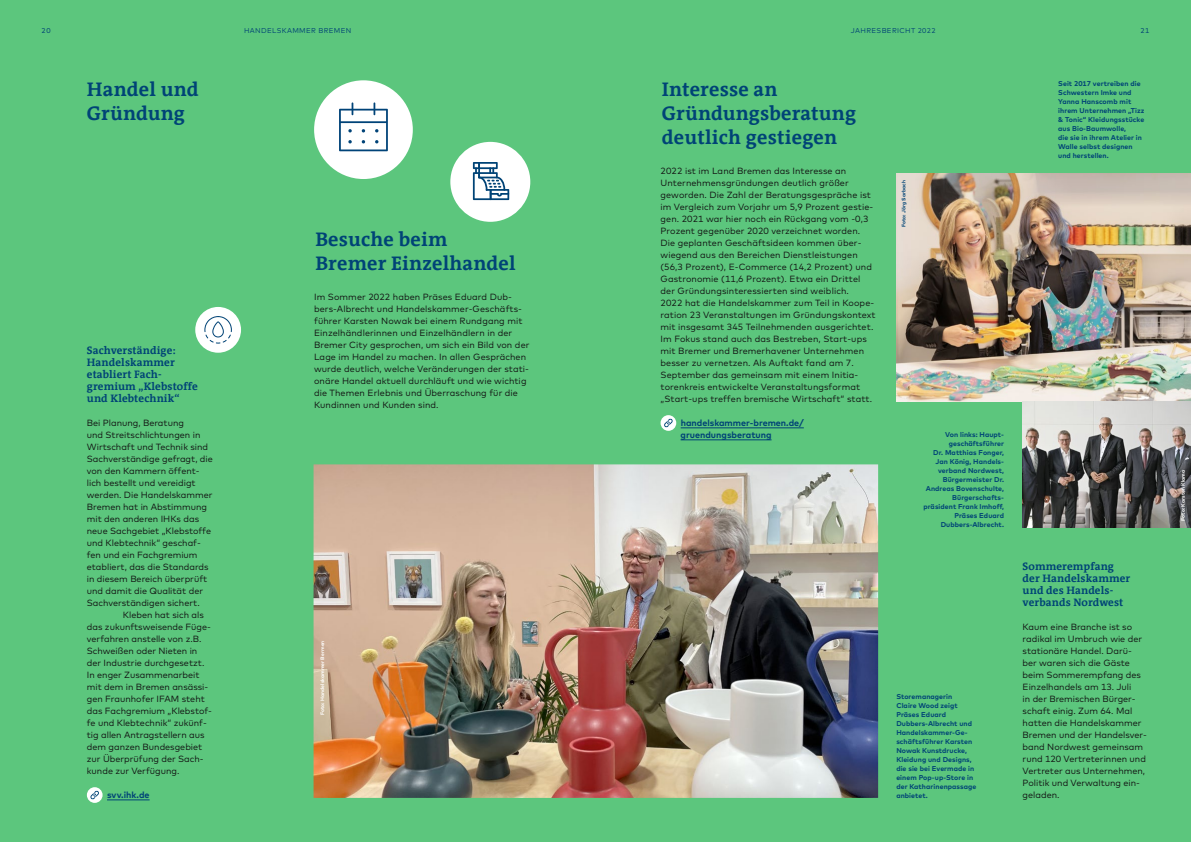
<style>
.page{position:relative;width:1191px;height:842px;background:#5cc67d}
.page>*{position:absolute;margin:0;border:0;box-sizing:border-box;transform-origin:0 0}
.t1{font:700 20px/24px "The Antiqua B7";letter-spacing:.01em;color:#004376}
.t2{font:700 11px/12px "The Antiqua B7";letter-spacing:.01em;color:#004376}
.t3{font:9px/12px "Mark";color:#121212}
.t4{font:700 9px/12px "Mark";color:#004376}
.t5{font:700 7px/9px "Mark";letter-spacing:.01em;color:#004376}
.t6{font:7px "Mark";letter-spacing:.05em;color:#004376}
.t7{font:7px "Mark";color:#004376}
.t8{font:700 5px "Mark";letter-spacing:.01em;color:#fff}
.t9{font:700 5px "Mark";letter-spacing:.01em;color:#004376}
</style>
<div class="page">
<img style="left:896px;top:174px;width:295px;height:228px">
<div style="left:314px;top:80px;width:99px;height:99px;background:#fff;border-radius:50%"></div>
<svg style="left:339px;top:102px;width:49px;height:49px"></svg>
<img style="left:1022px;top:402px;width:169px;height:125px">
<img style="left:313px;top:464px;width:565px;height:334px">
<div style="left:450px;top:142px;width:80px;height:80px;background:#fff;border-radius:50%"></div>
<svg style="left:473px;top:162px;width:36px;height:38px"></svg>
<hr style="left:107px;top:799px;width:43px;height:1px;background:#004376">
<svg style="left:87px;top:787px;width:16px;height:16px"></svg>
<svg style="left:90px;top:790px;width:9px;height:9px"></svg>
<div style="left:195px;top:307px;width:46px;height:46px;background:#fff;border-radius:50%"></div>
<svg style="left:204px;top:316px;width:28px;height:28px"></svg>
<hr style="left:680px;top:427px;width:124px;height:1px;background:#004376">
<hr style="left:680px;top:439px;width:91px;height:1px;background:#004376">
<svg style="left:660px;top:415px;width:16px;height:16px"></svg>
<svg style="left:664px;top:418px;width:9px;height:9px"></svg>
<p class="t7" style="left:42px;top:26px;width:11px">20</p>
<p class="t6" style="left:244px;top:26px;width:109px">HANDELSKAMMER BREMEN</p>
<p class="t6" style="left:851px;top:26px;width:86px">JAHRESBERICHT 2022</p>
<p class="t7" style="left:1140px;top:26px;width:11px">21</p>
<h1 class="t1" style="left:87px;top:78px;width:113px">Handel und<br>Gründung</h1>
<p class="t2" style="left:87px;top:344px;width:112px">Sachverständige:<br>Handelskammer etabliert Fach&shy;gremium „Klebstoffe und Klebtechnik“</p>
<p class="t3" style="left:87px;top:417px;width:99px">Bei Planung, Beratung</p>
<p class="t3" style="left:87px;top:429px;width:115px">und Streitschlichtungen in</p>
<p class="t3" style="left:87px;top:441px;width:123px">Wirtschaft und Technik sind</p>
<p class="t3" style="left:87px;top:452px;width:127px">Sachverständige gefragt, die</p>
<p class="t3" style="left:87px;top:464px;width:114px">von den Kammern öffent-</p>
<p class="t3" style="left:87px;top:476px;width:110px">lich bestellt und vereidigt</p>
<p class="t3" style="left:87px;top:488px;width:127px">werden. Die Handelskammer</p>
<p class="t3" style="left:87px;top:500px;width:122px">Bremen hat in Abstimmung</p>
<p class="t3" style="left:87px;top:512px;width:114px">mit den anderen IHKs das</p>
<p class="t3" style="left:87px;top:524px;width:126px">neue Sachgebiet „Klebstoffe</p>
<p class="t3" style="left:87px;top:536px;width:115px">und Klebtechnik“ geschaf-</p>
<p class="t3" style="left:87px;top:548px;width:112px">fen und ein Fachgremium</p>
<p class="t3" style="left:87px;top:560px;width:123px">etabliert, das die Standards</p>
<p class="t3" style="left:87px;top:572px;width:122px">in diesem Bereich überprüft</p>
<p class="t3" style="left:87px;top:584px;width:118px">und damit die Qualität der</p>
<p class="t3" style="left:87px;top:596px;width:114px">Sachverständigen sichert.</p>
<p class="t3" style="left:123px;top:608px;width:82px">Kleben hat sich als</p>
<p class="t3" style="left:87px;top:620px;width:126px">das zukunftsweisende Füge-</p>
<p class="t3" style="left:87px;top:632px;width:116px">verfahren anstelle von z.B.</p>
<p class="t3" style="left:87px;top:644px;width:112px">Schweißen oder Nieten in</p>
<p class="t3" style="left:87px;top:656px;width:119px">der Industrie durchgesetzt.</p>
<p class="t3" style="left:87px;top:668px;width:114px">In enger Zusammenarbeit</p>
<p class="t3" style="left:87px;top:680px;width:123px">mit dem in Bremen ansässi-</p>
<p class="t3" style="left:87px;top:692px;width:119px">gen Fraunhofer IFAM steht</p>
<p class="t3" style="left:87px;top:704px;width:127px">das Fachgremium „Klebstof-</p>
<p class="t3" style="left:87px;top:716px;width:121px">fe und Klebtechnik“ zukünf-</p>
<p class="t3" style="left:87px;top:728px;width:119px">tig allen Antragstellern aus</p>
<p class="t3" style="left:87px;top:740px;width:117px">dem ganzen Bundesgebiet</p>
<p class="t3" style="left:87px;top:752px;width:118px">zur Überprüfung der Sach-</p>
<p class="t3" style="left:87px;top:764px;width:94px">kunde zur Verfügung.</p>
<p class="t4" style="left:107px;top:788px;width:44px">svv.ihk.de</p>
<h1 class="t1" style="left:315px;top:228px;width:202px">Besuche beim<br>Bremer Einzelhandel</h1>
<p class="t3" style="left:314px;top:291px;width:217px">Im Sommer 2022 haben Präses Eduard Dub&shy;bers-Albrecht und Handelskammer-Geschäfts&shy;führer Karsten Nowak bei einem Rundgang mit Einzelhändlerinnen und Einzelhändlern in der Bremer City gesprochen, um sich ein Bild von der Lage im Handel zu machen. In allen Gesprächen wurde deutlich, welche Veränderungen der stati&shy;onäre Handel aktuell durchläuft und wie wichtig die Themen Erlebnis und Überraschung für die Kundinnen und Kunden sind.</p>
<p class="t8" style="left:319px;top:715px;width:76px;rotate:-90deg">Foto: Handelskammer Bermen</p>
<h1 class="t1" style="left:662px;top:78px;width:196px">Interesse an<br>Gründungsberatung deutlich gestiegen</h1>
<p class="t3" style="left:660px;top:165px;width:217px">2022 ist im Land Bremen das Interesse an Unternehmensgründungen deutlich größer geworden. Die Zahl der Beratungsgespräche ist im Vergleich zum Vorjahr um 5,9 Prozent gestie&shy;gen. 2021 war hier noch ein Rückgang vom -0,3<br>Prozent gegenüber 2020 verzeichnet worden.<br>Die geplanten Geschäftsideen kommen über&shy;wiegend aus den Bereichen Dienstleistungen (56,3 Prozent), E-Commerce (14,2 Prozent) und Gastronomie (11,6 Prozent). Etwa ein Drittel der Gründungsinteressierten sind weiblich.<br>2022 hat die Handelskammer zum Teil in Koope&shy;ration 23 Veranstaltungen im Gründungskontext mit insgesamt 345 Teilnehmenden ausgerichtet.<br>Im Fokus stand auch das Bestreben, Start-ups mit Bremer und Bremerhavener Unternehmen besser zu vernetzen. Als Auftakt fand am 7.<br>September das gemeinsam mit einem Initia&shy;torenkreis entwickelte Veranstaltungsformat „Start-ups treffen bremische Wirtschaft“ statt.</p>
<p class="t4" style="left:680px;top:416px;width:125px">handelskammer-bremen.de/ gruendungsberatung</p>
<p class="t9" style="left:900px;top:227px;width:49px;rotate:-90deg">Foto: Jörg Sarbach</p>
<p class="t5" style="left:1058px;top:79px;width:88px">Seit 2017 vertreiben die<br>Schwestern Imke und<br>Yanna Hanscomb mit ihrem Unternehmen „Tizz &amp; Tonic“ Kleidungsstücke aus Bio-Baumwolle,<br>die sie in ihrem Atelier in<br>Walle selbst designen und herstellen.</p>
<p class="t5" style="left:923px;top:430px;width:82px;text-align:right">Von links: Haupt&shy;geschäftsführer<br>Dr. Matthias Fonger,<br>Jan König, Handels&shy;verband Nordwest,<br>Bürgermeister Dr.<br>Andreas Bovenschulte,<br>Bürgerschafts&shy;präsident Frank Imhoff,<br>Präses Eduard<br>Dubbers-Albrecht.</p>
<p class="t5" style="left:896px;top:692px;width:82px">Storemanagerin<br>Claire Wood zeigt<br>Präses Eduard<br>Dubbers-Albrecht und<br>Handelskammer-Ge&shy;schäftsführer Karsten<br>Nowak Kunstdrucke,<br>Kleidung und Designs, die sie bei Evermade in einem Pop-up-Store in der Katharinenpassage anbietet.</p>
<p class="t2" style="left:1022px;top:560px;width:109px">Sommerempfang der Handelskammer und des Handels&shy;verbands Nordwest</p>
<p class="t3" style="left:1022px;top:621px;width:126px">Kaum eine Branche ist so radikal im Umbruch wie der stationäre Handel. Darü&shy;ber waren sich die Gäste beim Sommerempfang des<br>Einzelhandels am 13. Juli<br>in der Bremischen Bürger&shy;schaft einig. Zum 64. Mal hatten die Handelskammer<br>Bremen und der Handelsver&shy;band Nordwest gemeinsam rund 120 Vertreterinnen und<br>Vertreter aus Unternehmen,<br>Politik und Verwaltung ein&shy;geladen.</p>
<p class="t8" style="left:1179px;top:521px;width:52px;rotate:-90deg">Foto: Karsten Klama</p>
</div>
